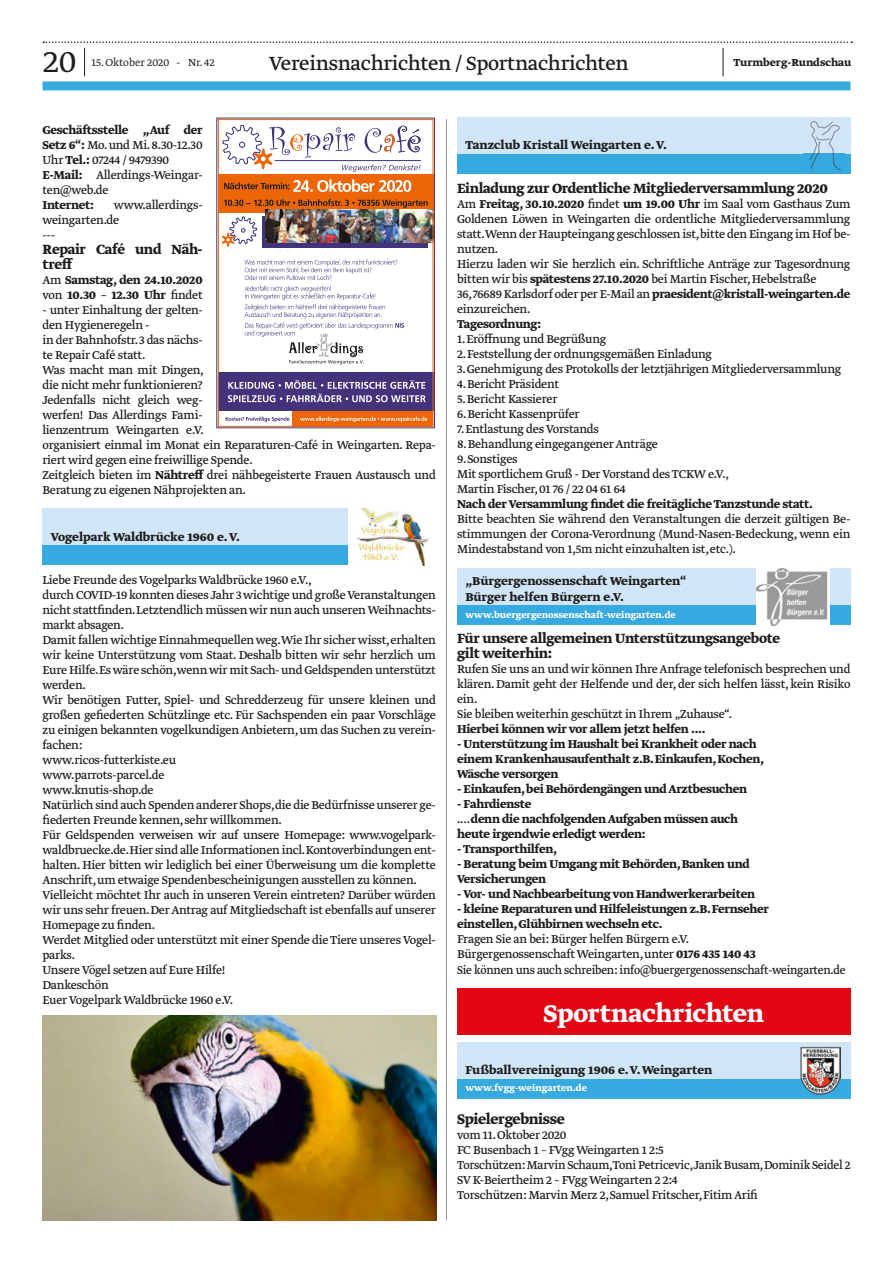
<style>
.page{position:relative;width:893px;height:1263px;background:#fff}
.page>*{position:absolute;margin:0;border:0;box-sizing:border-box;transform-origin:0 0}
.t1{font:300 36px "Greta Text Std";color:#1d1d1b}
.t2{font:700 28.5px "Greta Text Std";letter-spacing:-.01em;color:#fff}
.t3{font:22.5px "Greta Text Std";letter-spacing:-.015em;color:#1d1d1b}
.t4{font:700 16.5px "Greta Text Std";letter-spacing:-.02em;color:#1d1d1b}
.t5{font:700 15.75px/15px "Greta Text Std";letter-spacing:-.02em;color:#1d1d1b}
.t6{font:13.5px/15px "Greta Text Std";letter-spacing:-.02em;color:#1d1d1b}
.t7{font:700 13.5px/15px "Greta Text Std";letter-spacing:-.02em;color:#1d1d1b}
.t8{font:700 13.5px/16.2px "Greta Text Std";color:#1d1d1b}
.t9{font:300 12px "Greta Text Std";color:#1d1d1b}
.t10{font:700 12px "Greta Text Std";color:#1d1d1b}
.t11{font:700 10.5px "Greta Text Std";color:#fff}
.s1{font-weight:700}
.s2{font-weight:400}
</style>
<div class="page">
<div style="left:43px;top:81px;width:807px;height:9px;background:#36a9e1"></div>
<svg style="left:43px;top:41px;width:809px;height:35px"></svg>
<hr style="left:446px;top:119px;width:1px;height:1101px;background:#9d9d9c">
<div style="left:293px;top:411px;width:140px;height:16px;background:#ec6608"></div>
<div style="left:218px;top:372px;width:215px;height:39px;background:#42337b"></div>
<svg style="left:226px;top:417px;width:64px;height:5px"></svg>
<svg style="left:300px;top:417px;width:127px;height:5px"></svg>
<svg style="left:228px;top:380px;width:198px;height:22px"></svg>
<div style="left:218px;top:175px;width:215px;height:38px;background:#ec6608"></div>
<div style="left:263px;top:216px;width:165px;height:31px;background:#42337b"></div>
<img style="left:266px;top:209px;width:165px;height:34px">
<svg style="left:224px;top:199px;width:204px;height:9px"></svg>
<div style="left:217px;top:118px;width:218px;height:310px;border:1px solid #42337b"></div>
<div style="left:218px;top:119px;width:215px;height:308px;border:1px solid #ec6608"></div>
<svg style="left:222px;top:217px;width:35px;height:30px"></svg>
<svg style="left:223px;top:125px;width:198px;height:47px"></svg>
<svg style="left:244px;top:286px;width:160px;height:78px"></svg>
<svg style="left:244px;top:260px;width:153px;height:20px"></svg>
<svg style="left:224px;top:179px;width:187px;height:13px"></svg>
<div style="left:43px;top:508px;width:393px;height:57px;background:#d1e5f8"></div>
<div style="left:43px;top:545px;width:393px;height:20px;background:#36a9e1"></div>
<img style="left:348px;top:508px;width:88px;height:57px">
<img style="left:43px;top:1016px;width:393px;height:204px">
<div style="left:457px;top:117px;width:393px;height:57px;background:#d1e5f8"></div>
<div style="left:457px;top:154px;width:393px;height:20px;background:#36a9e1"></div>
<img style="left:804px;top:121px;width:40px;height:50px">
<div style="left:457px;top:568px;width:393px;height:57px;background:#d1e5f8"></div>
<div style="left:457px;top:605px;width:393px;height:20px;background:#36a9e1"></div>
<img style="left:756px;top:568px;width:74px;height:57px">
<div style="left:457px;top:988px;width:393px;height:47px;background:#e30613"></div>
<div style="left:457px;top:1042px;width:393px;height:56px;background:#d1e5f8"></div>
<div style="left:457px;top:1079px;width:393px;height:19px;background:#36a9e1"></div>
<img style="left:801px;top:1046px;width:39px;height:48px">
<h1 class="t1" style="left:43px;top:41px;width:34px">20</h1>
<p class="t9" style="left:91px;top:55px;width:125px">15. Oktober 2020 - Nr. 42</p>
<h3 class="t3" style="left:269px;top:50px;width:361px">Vereinsnachrichten / Sportnachrichten</h3>
<p class="t10" style="left:733px;top:56px;width:119px">Turmberg-Rundschau</p>
<p class="t6" style="left:43px;top:123px;width:162px"><span class="s1">Geschäftsstelle „Auf der<br>Setz 6“:</span> Mo. und Mi. 8.30-12.30<br>Uhr <span class="s1">Tel.:</span> 07244 / 9479390<br><span class="s1">E-Mail:</span> Allerdings-Weingar&shy;ten@web.de</p>
<p class="t7" style="left:43px;top:198px;width:53px">Internet:</p>
<p class="t6" style="left:43px;top:198px;width:162px;text-indent:71px">www.allerdings&shy;weingarten.de<br>---</p>
<p class="t5" style="left:43px;top:242px;width:162px">Repair Café und Näh&shy;treff</p>
<p class="t7" style="left:43px;top:273px;width:162px"><span class="s2">Am</span> Samstag, den 24.10.2020 <span class="s2">von</span> 10.30 – 12.30 Uhr <span class="s2">findet</span></p>
<p class="t6" style="left:43px;top:303px;width:395px">- unter Einhaltung der gelten-<br>den Hygieneregeln -<br>in der Bahnhofstr.3 das nächs-<br>te Repair Café statt.<br>Was macht man mit Dingen,<br>die nicht mehr funktionieren?<br>Jedenfalls nicht gleich weg-<br>werfen! Das Allerdings Fami-<br>lienzentrum Weingarten e.V.<br>organisiert einmal im Monat ein Reparaturen-Café in Weingarten. Repa&shy;riert wird gegen eine freiwillige Spende.<br>Zeitgleich bieten im <span class="s1">Nähtreff</span> drei nähbegeisterte Frauen Austausch und Beratung zu eigenen Nähprojekten an.</p>
<p class="t8" style="left:51px;top:529px;width:191px">Vogelpark Waldbrücke 1960 e. V.</p>
<p class="t6" style="left:43px;top:573px;width:395px">Liebe Freunde des Vogelparks Waldbrücke 1960 e.V.,<br>durch COVID-19 konnten dieses Jahr 3 wichtige und große Veranstaltungen nicht stattfinden.Letztendlich müssen wir nun auch unseren Weihnachts&shy;markt absagen.<br>Damit fallen wichtige Einnahmequellen weg.Wie Ihr sicher wisst,erhalten wir keine Unterstützung vom Staat. Deshalb bitten wir sehr herzlich um Eure Hilfe.Es wäre schön,wenn wir mit Sach- und Geldspenden unterstützt werden.<br>Wir benötigen Futter, Spiel- und Schredderzeug für unsere kleinen und großen gefiederten Schützlinge etc. Für Sachspenden ein paar Vorschläge zu einigen bekannten vogelkundigen Anbietern, um das Suchen zu verein&shy;fachen:<br>www.ricos-futterkiste.eu<br>www.parrots-parcel.de<br>www.knutis-shop.de<br>Natürlich sind auch Spenden anderer Shops,die die Bedürfnisse unserer ge&shy;fiederten Freunde kennen, sehr willkommen.<br>Für Geldspenden verweisen wir auf unsere Homepage: www.vogelpark&shy;waldbruecke.de.Hier sind alle Informationen incl.Kontoverbindungen ent&shy;halten. Hier bitten wir lediglich bei einer Überweisung um die komplette Anschrift, um etwaige Spendenbescheinigungen ausstellen zu können.<br>Vielleicht möchtet Ihr auch in unseren Verein eintreten? Darüber würden wir uns sehr freuen. Der Antrag auf Mitgliedschaft ist ebenfalls auf unserer Homepage zu finden.<br>Werdet Mitglied oder unterstützt mit einer Spende die Tiere unseres Vogel&shy;parks.<br>Unsere Vögel setzen auf Eure Hilfe!<br>Dankeschön<br>Euer Vogelpark Waldbrücke 1960 e.V.</p>
<p class="t8" style="left:465px;top:138px;width:203px">Tanzclub Kristall Weingarten e. V.</p>
<p class="t5" style="left:457px;top:182px;width:372px">Einladung zur Ordentliche Mitgliederversammlung 2020</p>
<p class="t6" style="left:457px;top:198px;width:395px">Am <span class="s1">Freitag, 30.10.2020</span> findet <span class="s1">um 19.00 Uhr</span> im Saal vom Gasthaus Zum Goldenen Löwen in Weingarten die ordentliche Mitgliederversammlung statt.Wenn der Haupteingang geschlossen ist,bitte den Eingang im Hof be&shy;nutzen.<br>Hierzu laden wir Sie herzlich ein. Schriftliche Anträge zur Tagesordnung bitten wir bis <span class="s1">spätestens 27.10.2020</span> bei Martin Fischer, Hebelstraße 36,76689 Karlsdorf oder per E-Mail an <span class="s1">praesident@kristall-weingarten.de </span>einzureichen.</p>
<p class="t7" style="left:457px;top:317px;width:86px">Tagesordnung:</p>
<p class="t6" style="left:457px;top:333px;width:151px">1. Eröffnung und Begrüßung</p>
<p class="t6" style="left:457px;top:348px;width:256px">2. Feststellung der ordnungsgemäßen Einladung</p>
<p class="t6" style="left:457px;top:363px;width:386px">3. Genehmigung des Protokolls der letztjährigen Mitgliederversammlung</p>
<p class="t6" style="left:457px;top:378px;width:103px">4. Bericht Präsident</p>
<p class="t6" style="left:457px;top:393px;width:102px">5. Bericht Kassierer</p>
<p class="t6" style="left:457px;top:408px;width:124px">6. Bericht Kassenprüfer</p>
<p class="t6" style="left:457px;top:423px;width:143px">7. Entlastung des Vorstands</p>
<p class="t6" style="left:457px;top:438px;width:202px">8. Behandlung eingegangener Anträge</p>
<p class="t6" style="left:457px;top:453px;width:274px">9. Sonstiges<br>Mit sportlichem Gruß - Der Vorstand des TCKW e.V.,<br>Martin Fischer, 01 76 / 22 04 61 64</p>
<p class="t7" style="left:457px;top:497px;width:357px">Nach der Versammlung findet die freitägliche Tanzstunde statt.</p>
<p class="t6" style="left:457px;top:512px;width:395px;text-align:justify">Bitte beachten Sie während den Veranstaltungen die derzeit gültigen Be&shy;stimmungen der Corona-Verordnung (Mund-Nasen-Bedeckung, wenn ein Mindestabstand von 1,5m nicht einzuhalten ist, etc.).</p>
<p class="t8" style="left:465px;top:573px;width:223px">„Bürgergenossenschaft Weingarten“<br>Bürger helfen Bürgern e.V.</p>
<p class="t11" style="left:465px;top:609px;width:212px">www.buergergenossenschaft-weingarten.de</p>
<p class="t5" style="left:457px;top:632px;width:325px">Für unsere allgemeinen Unterstützungsangebote gilt weiterhin:</p>
<p class="t6" style="left:457px;top:663px;width:395px">Rufen Sie uns an und wir können Ihre Anfrage telefonisch besprechen und klären. Damit geht der Helfende und der, der sich helfen lässt, kein Risiko ein.<br>Sie bleiben weiterhin geschützt in Ihrem „Zuhause“.</p>
<p class="t7" style="left:457px;top:722px;width:250px">Hierbei können wir vor allem jetzt helfen ....</p>
<p class="t7" style="left:457px;top:737px;width:309px">- Unterstützung im Haushalt bei Krankheit oder nach einem Krankenhausaufenthalt z.B. Einkaufen, Kochen,<br>Wäsche versorgen</p>
<p class="t7" style="left:457px;top:782px;width:291px">- Einkaufen, bei Behördengängen und Arztbesuchen</p>
<p class="t7" style="left:457px;top:797px;width:282px">- Fahrdienste<br><span class="s2">....</span> denn die nachfolgenden Aufgaben müssen auch heute irgendwie erledigt werden:</p>
<p class="t7" style="left:457px;top:842px;width:102px">- Transporthilfen,</p>
<p class="t7" style="left:457px;top:857px;width:294px">- Beratung beim Umgang mit Behörden, Banken und<br>Versicherungen</p>
<p class="t7" style="left:457px;top:887px;width:299px">- Vor- und Nachbearbeitung von Handwerkerarbeiten</p>
<p class="t7" style="left:457px;top:902px;width:313px">- kleine Reparaturen und Hilfeleistungen z.B. Fernseher einstellen, Glühbirnen wechseln etc.</p>
<p class="t6" style="left:457px;top:932px;width:390px">Fragen Sie an bei: Bürger helfen Bürgern e.V.<br>Bürgergenossenschaft Weingarten, unter <span class="s1">0176 435 140 43<br></span>Sie können uns auch schreiben: info@buergergenossenschaft-weingarten.de</p>
<h2 class="t2" style="left:543px;top:997px;width:222px">Sportnachrichten</h2>
<p class="t8" style="left:465px;top:1063px;width:249px">Fußballvereinigung 1906 e. V. Weingarten</p>
<p class="t11" style="left:465px;top:1082px;width:123px">www.fvgg-weingarten.de</p>
<p class="t4" style="left:457px;top:1109px;width:109px">Spielergebnisse</p>
<p class="t6" style="left:457px;top:1128px;width:395px">vom 11. Oktober 2020<br>FC Busenbach 1 – FVgg Weingarten 1 2:5<br>Torschützen: Marvin Schaum,Toni Petricevic,Janik Busam,Dominik Seidel 2<br>SV K-Beiertheim 2 – FVgg Weingarten 2 2:4<br>Torschützen: Marvin Merz 2, Samuel Fritscher, Fitim Arifi</p>
</div>
